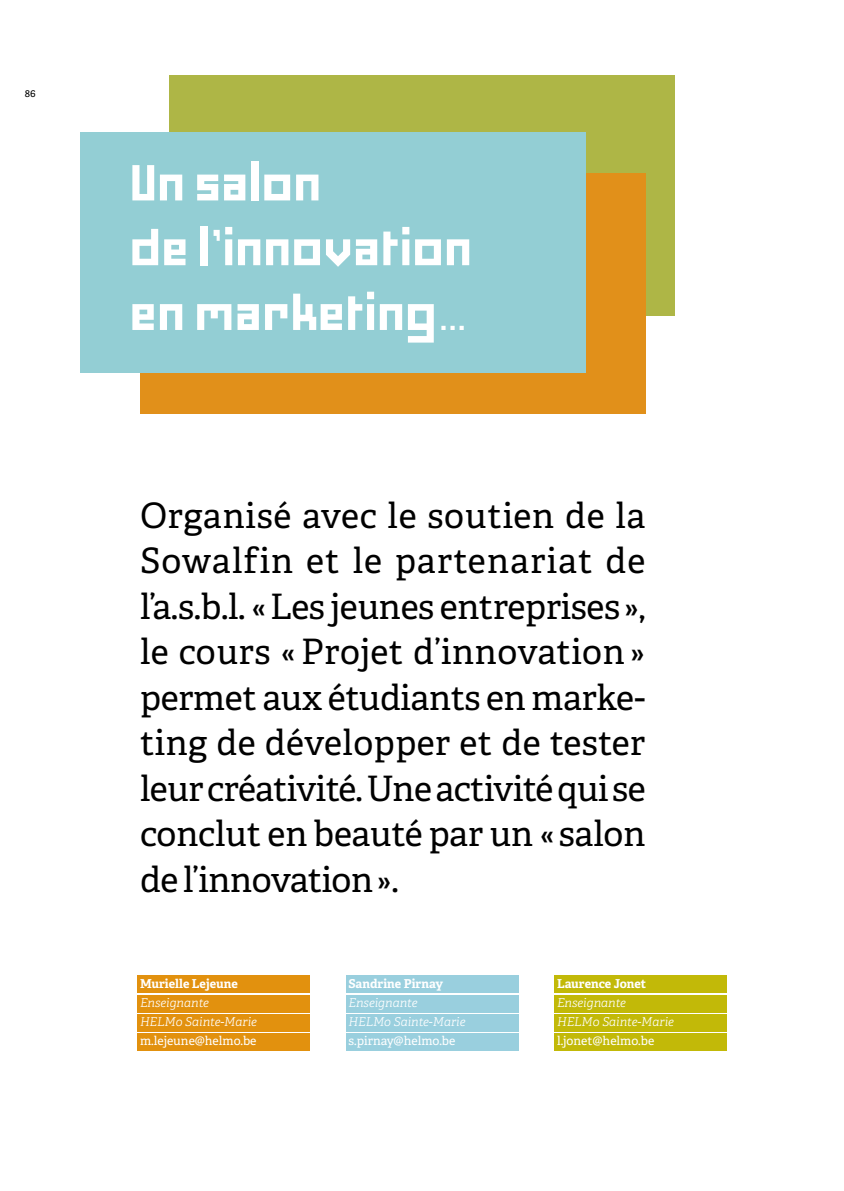
<style>
.page{position:relative;width:844px;height:1191px;background:#fff}
.page>*{position:absolute;margin:0;border:0;box-sizing:border-box;transform-origin:0 0}
.t1{font:61.25px/64.8px "Minimum A Noir";letter-spacing:-.01em;color:#fff}
.t2{font:35px/45.5px "Adelle";letter-spacing:-.015em;color:#000;text-align:justify}
.t3{font:italic 300 12.25px/19.2px "Adelle";color:#fff}
.t4{font:12.25px "Adelle";color:#fff}
.t5{font:700 12.25px "Adelle";color:#fff}
.t6{font:10.5px "Adelle";color:#000}
</style>
<div class="page">
<div style="left:169px;top:75px;width:505px;height:240px;background:#aeb646"></div>
<div style="left:140px;top:173px;width:505px;height:240px;background:#e1901a"></div>
<div style="left:80px;top:132px;width:505px;height:241px;background:#93ced4"></div>
<div style="left:137px;top:975px;width:173px;height:18px;background:#e2910e"></div>
<div style="left:137px;top:995px;width:173px;height:17px;background:#e2910e"></div>
<div style="left:137px;top:1014px;width:173px;height:17px;background:#e2910e"></div>
<div style="left:137px;top:1033px;width:173px;height:17px;background:#e2910e"></div>
<div style="left:346px;top:975px;width:172px;height:18px;background:#99cfde"></div>
<div style="left:346px;top:995px;width:172px;height:17px;background:#99cfde"></div>
<div style="left:346px;top:1014px;width:172px;height:17px;background:#99cfde"></div>
<div style="left:346px;top:1033px;width:172px;height:17px;background:#99cfde"></div>
<div style="left:554px;top:975px;width:173px;height:18px;background:#c2b908"></div>
<div style="left:554px;top:995px;width:173px;height:17px;background:#c2b908"></div>
<div style="left:554px;top:1014px;width:173px;height:17px;background:#c2b908"></div>
<div style="left:554px;top:1033px;width:173px;height:17px;background:#c2b908"></div>
<p class="t6" style="left:25px;top:87px;width:12px">86</p>
<h1 class="t1" style="left:130px;top:150px;width:344px">Un salon<br>de l’innovation en marketing…</h1>
<p class="t2" style="left:140px;top:493px;width:507px">Organisé avec le soutien de la Sowalfin et le partenariat de l’a.s.b.l. «Les jeunes entreprises», le cours «Projet d’innovation » permet aux étudiants en marke&shy;ting de développer et de tester leur créativité. Une activité qui se conclut en beauté par un «salon de l’innovation».</p>
<p class="t5" style="left:140px;top:975px;width:99px">Murielle Lejeune</p>
<p class="t3" style="left:140px;top:993px;width:118px">Enseignante<br>HELMo Sainte-Marie</p>
<p class="t4" style="left:140px;top:1033px;width:118px">m.lejeune@helmo.be</p>
<p class="t5" style="left:348px;top:975px;width:96px">Sandrine Pirnay</p>
<p class="t3" style="left:348px;top:993px;width:118px">Enseignante<br>HELMo Sainte-Marie</p>
<p class="t4" style="left:348px;top:1033px;width:108px">s.pirnay@helmo.be</p>
<p class="t5" style="left:557px;top:975px;width:91px">Laurence Jonet</p>
<p class="t3" style="left:557px;top:993px;width:118px">Enseignante<br>HELMo Sainte-Marie</p>
<p class="t4" style="left:557px;top:1033px;width:99px">l.jonet@helmo.be</p>
</div>
